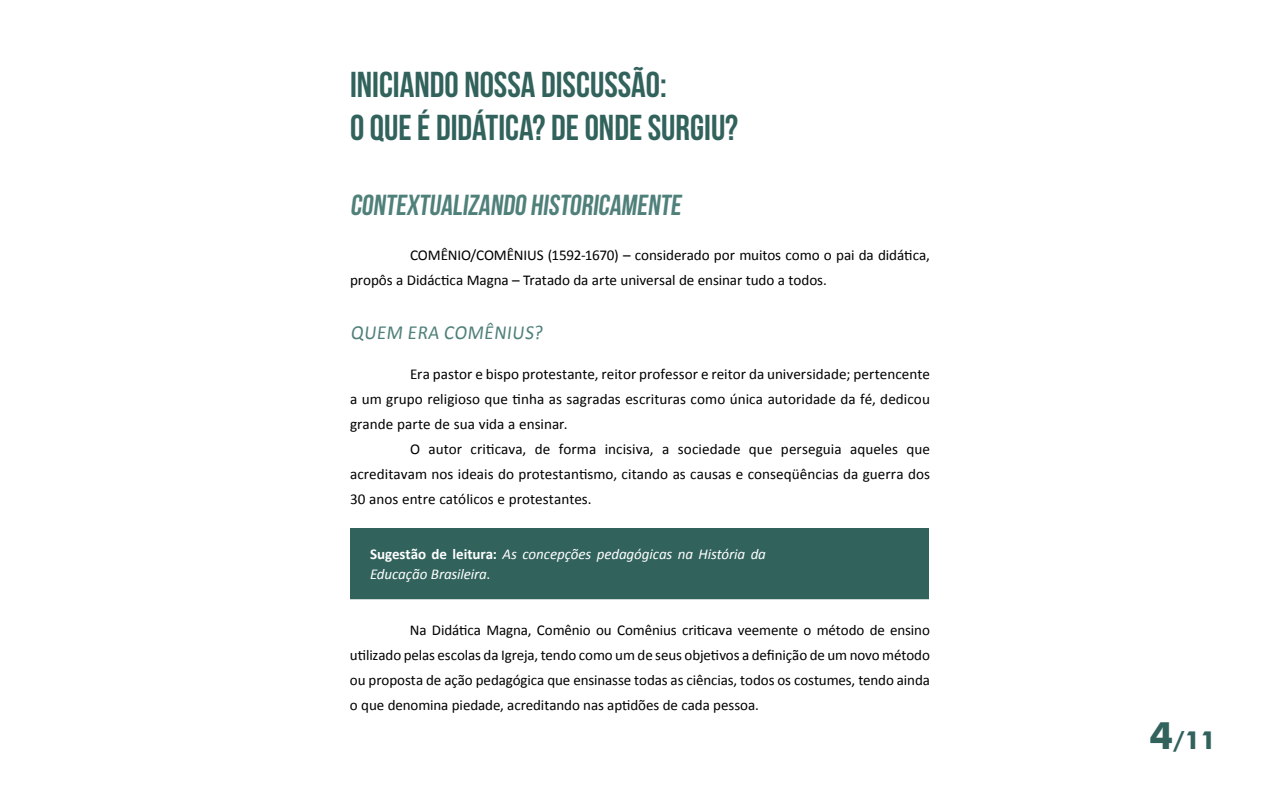
<style>
.page{position:relative;width:1280px;height:800px;background:#fff}
.page>*{position:absolute;margin:0;border:0;box-sizing:border-box;transform-origin:0 0}
.t1{font:36px/43.2px "Bebas Neue";color:#31625c}
.t2{font:29px "Bebas Neue";color:#4f807a}
.t3{font:700 25px "Futura BT";color:#31625c}
.t4{font:20px "Calibri";color:#4f807a;scale:.95 1}
.t5{font:15px/25px "Calibri";letter-spacing:-.005em;color:#000;text-align:justify}
.t6{font:italic 15px/20px "Calibri";letter-spacing:-.005em;color:#fff}
.s1{font-weight:700;font-style:normal}
.s2{font-style:normal}
.s3{font-size:38px}
</style>
<div class="page">
<div style="left:350px;top:528px;width:579px;height:71px;background:#31625c"></div>
<h1 class="t1" style="left:350px;top:63px;width:390px">INICIANDO NOSSA DISCUSSÃO:<br>O QUE É DIDÁTICA? DE ONDE SURGIU?</h1>
<h2 class="t2" style="left:350px;top:189px;width:336px">CONTEXTUALIZANDO HISTORICAMENTE</h2>
<p class="t5" style="left:350px;top:243px;width:581px;text-indent:60px">COMÊNIO/COMÊNIUS (1592-1670) – considerado por muitos como o pai da didática, propôs a Didáctica Magna – Tratado da arte universal de ensinar tudo a todos.</p>
<h3 class="t4" style="left:350px;top:320px;width:207px">Quem era Comênius?</h3>
<p class="t5" style="left:350px;top:362px;width:582px;text-indent:60px">Era pastor e bispo protestante, reitor professor e reitor da universidade; pertencente a um grupo religioso que tinha as sagradas escrituras como única autoridade da fé, dedicou grande parte de sua vida a ensinar.</p>
<p class="t5" style="left:350px;top:437px;width:582px;text-indent:60px">O autor criticava, de forma incisiva, a sociedade que perseguia aqueles que acreditavam nos ideais do protestantismo, citando as causas e conseqüências da guerra dos 30 anos entre católicos e protestantes.</p>
<p class="t6" style="left:370px;top:544px;width:398px"><span class="s1">Sugestão de leitura:</span> As concepções pedagógicas na História da<br>Educação Brasileira<span class="s2">.</span></p>
<p class="t5" style="left:350px;top:618px;width:582px;text-indent:60px">Na Didática Magna, Comênio ou Comênius criticava veemente o método de ensino utilizado pelas escolas da Igreja, tendo como um de seus objetivos a definição de um novo método ou proposta de ação pedagógica que ensinasse todas as ciências, todos os costumes, tendo ainda o que denomina piedade, acreditando nas aptidões de cada pessoa.</p>
<h3 class="t3" style="left:1150px;top:725px;width:68px"><span class="s3">4</span>/11</h3>
</div>
